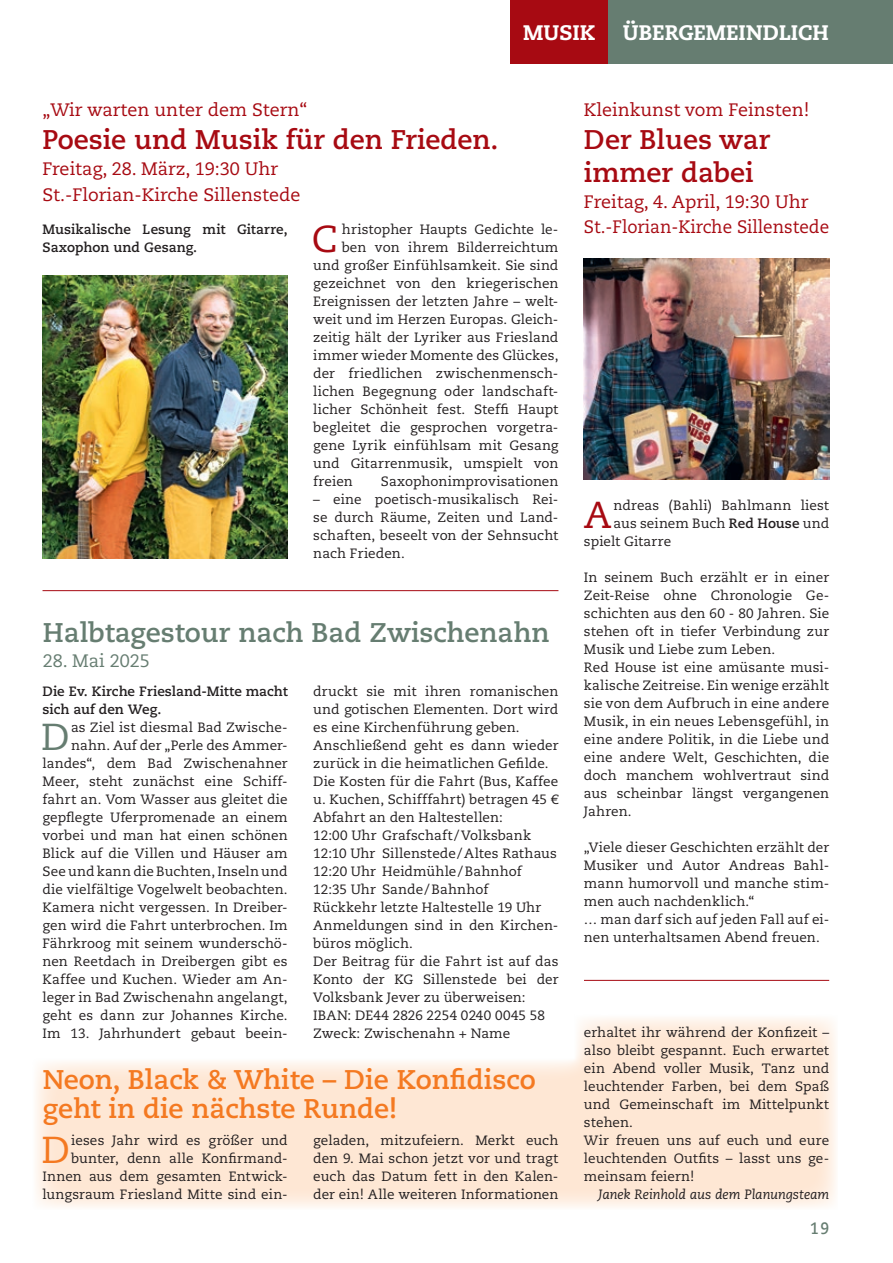
<style>
.page{position:relative;width:893px;height:1263px;background:#fff}
.page>*{position:absolute;margin:0;border:0;box-sizing:border-box;transform-origin:0 0}
.t1{font:37.5px "Caecilia LT Pro 55 Roman";color:#a70a12}
.t2{font:37.5px "Caecilia LT Pro 55 Roman";color:#667d71}
.t3{font:37.5px "Caecilia LT Pro 55 Roman";color:#f47921}
.t4{font:700 27px/28.5px "Caecilia LT Pro 75";color:#f47921}
.t5{font:700 27px/32.7px "Caecilia LT Pro 75";color:#a70a12}
.t6{font:700 27px "Caecilia LT Pro 75";color:#667d71}
.t7{font:800 21px "Caecilia LT Pro 85";color:#fff}
.t8{font:18px/25.8px "Caecilia LT Pro 55 Roman";color:#a70a12}
.t9{font:18px "Caecilia LT Pro 55 Roman";color:#667d71}
.t10{font:700 16.5px "Caecilia LT Pro 75";color:#667d71;scale:.89 1}
.t11{font:13.5px/18px "Caecilia LT Pro 55 Roman";letter-spacing:.005em;color:#231f20}
.t12{font:700 13.5px/18px "Caecilia LT Pro 75";color:#231f20}
.t13{font:italic 13.5px "Caecilia LT Pro 56";letter-spacing:-.01em;color:#231f20}
.s1{font-family:"Caecilia LT Pro 75";font-weight:700}
</style>
<div class="page">
<svg style="left:576px;top:1018px;width:260px;height:41px;background:#feebdc"></svg>
<div style="left:33px;top:1059px;width:805px;height:151px;background:#fee7d4"></div>
<div style="left:510px;top:0;width:98px;height:64px;background:#a70a12"></div>
<div style="left:608px;top:0;width:285px;height:64px;background:#667d71"></div>
<img style="left:43px;top:275px;width:245px;height:283px">
<img style="left:584px;top:258px;width:245px;height:221px">
<hr style="left:43px;top:590px;width:515px;height:1px;background:#a70a12">
<hr style="left:584px;top:980px;width:245px;height:1px;background:#a70a12">
<h3 class="t7" style="left:523px;top:18px;width:73px">MUSIK</h3>
<h3 class="t7" style="left:623px;top:18px;width:208px">ÜBERGEMEINDLICH</h3>
<h3 class="t8" style="left:43px;top:97px;width:267px">„Wir warten unter dem Stern“</h3>
<h2 class="t5" style="left:43px;top:122px;width:458px">Poesie und Musik für den Frieden.</h2>
<h3 class="t8" style="left:43px;top:155px;width:260px">Freitag, 28. März, 19:30 Uhr<br>St.-Florian-Kirche Sillenstede</h3>
<p class="t12" style="left:43px;top:220px;width:247px">Musikalische Lesung mit Gitarre,<br>Saxophon und Gesang.</p>
<p class="t11" style="left:342px;top:220px;width:218px">hristopher Haupts Gedichte le-</p>
<h1 class="t1" style="left:312px;top:214px;width:27px">C</h1>
<p class="t11" style="left:342px;top:238px;width:218px">ben von ihrem Bilderreichtum</p>
<p class="t11" style="left:313px;top:256px;width:247px">und großer Einfühlsamkeit. Sie sind</p>
<p class="t11" style="left:313px;top:274px;width:247px">gezeichnet von den kriegerischen</p>
<p class="t11" style="left:313px;top:292px;width:247px">Ereignissen der letzten Jahre – welt-</p>
<p class="t11" style="left:313px;top:310px;width:247px">weit und im Herzen Europas. Gleich-</p>
<p class="t11" style="left:313px;top:328px;width:247px">zeitig hält der Lyriker aus Friesland</p>
<p class="t11" style="left:313px;top:346px;width:247px">immer wieder Momente des Glückes,</p>
<p class="t11" style="left:313px;top:364px;width:247px">der friedlichen zwischenmensch-</p>
<p class="t11" style="left:313px;top:382px;width:247px">lichen Begegnung oder landschaft-</p>
<p class="t11" style="left:313px;top:400px;width:247px">licher Schönheit fest. Steffi Haupt</p>
<p class="t11" style="left:313px;top:418px;width:247px">begleitet die gesprochen vorgetra-</p>
<p class="t11" style="left:313px;top:436px;width:247px">gene Lyrik einfühlsam mit Gesang</p>
<p class="t11" style="left:313px;top:454px;width:247px">und Gitarrenmusik, umspielt von</p>
<p class="t11" style="left:313px;top:472px;width:41px">freien</p>
<p class="t11" style="left:381px;top:472px;width:179px">Saxophonimprovisationen</p>
<p class="t11" style="left:313px;top:490px;width:247px;text-align:justify">– eine poetisch-musikalisch Rei&shy;se durch Räume, Zeiten und Land&shy;schaften, beseelt von der Sehnsucht nach Frieden.</p>
<h2 class="t6" style="left:43px;top:614px;width:508px">Halbtagestour nach Bad Zwischenahn</h2>
<h3 class="t9" style="left:43px;top:649px;width:109px">28. Mai 2025</h3>
<p class="t12" style="left:43px;top:682px;width:247px">Die Ev. Kirche Friesland-Mitte macht sich auf den Weg.</p>
<p class="t11" style="left:43px;top:718px;width:247px;text-align:right">as Ziel ist diesmal Bad Zwische&shy;nahn. Auf der „Perle des Ammer&shy;landes“, dem Bad Zwischenahner Meer, steht zunächst eine Schiff&shy;fahrt an. Vom Wasser aus gleitet die gepflegte Uferpromenade an einem vorbei und man hat einen schönen Blick auf die Villen und Häuser am See und kann die Buchten, Inseln und die vielfältige Vogelwelt beobachten.<br>Kamera nicht vergessen. In Dreiber&shy;gen wird die Fahrt unterbrochen. Im Fährkroog mit seinem wunderschö&shy;nen Reetdach in Dreibergen gibt es Kaffee und Kuchen. Wieder am An&shy;leger in Bad Zwischenahn angelangt, geht es dann zur Johannes Kirche.<br>Im 13. Jahrhundert gebaut beein-</p>
<p class="t11" style="left:313px;top:682px;width:247px">druckt sie mit ihren romanischen und gotischen Elementen. Dort wird es eine Kirchenführung geben.<br>Anschließend geht es dann wieder zurück in die heimatlichen Gefilde.<br>Die Kosten für die Fahrt (Bus, Kaffee u. Kuchen, Schifffahrt) betragen 45 €<br>Abfahrt an den Haltestellen:<br>12:00 Uhr Grafschaft/Volksbank<br>12:10 Uhr Sillenstede/Altes Rathaus<br>12:20 Uhr Heidmühle/Bahnhof<br>12:35 Uhr Sande/Bahnhof<br>Rückkehr letzte Haltestelle 19 Uhr<br>Anmeldungen sind in den Kirchen&shy;büros möglich.<br>Der Beitrag für die Fahrt ist auf das<br>Konto der KG Sillenstede bei der<br>Volksbank Jever zu überweisen:<br>IBAN: DE44 2826 2254 0240 0045 58<br>Zweck: Zwischenahn + Name</p>
<h1 class="t2" style="left:41px;top:712px;width:30px">D</h1>
<h2 class="t4" style="left:43px;top:1065px;width:495px">Neon, Black &amp; White – Die Konfidisco geht in die nächste Runde!</h2>
<p class="t11" style="left:43px;top:1131px;width:247px;text-align:right">ieses Jahr wird es größer und bunter, denn alle Konfirmand-<br>Innen aus dem gesamten Entwick&shy;lungsraum Friesland Mitte sind ein-</p>
<p class="t11" style="left:313px;top:1131px;width:247px;text-align:justify">geladen, mitzufeiern. Merkt euch den 9. Mai schon jetzt vor und tragt euch das Datum fett in den Kalen&shy;der ein! Alle weiteren Informationen</p>
<h1 class="t3" style="left:41px;top:1125px;width:30px">D</h1>
<h3 class="t8" style="left:584px;top:97px;width:227px">Kleinkunst vom Feinsten!</h3>
<h2 class="t5" style="left:584px;top:122px;width:188px">Der Blues war immer dabei</h2>
<h3 class="t8" style="left:584px;top:188px;width:247px">Freitag, 4. April, 19:30 Uhr<br>St.-Florian-Kirche Sillenstede</h3>
<p class="t11" style="left:613px;top:496px;width:217px">ndreas (Bahli) Bahlmann liest</p>
<p class="t11" style="left:613px;top:514px;width:217px">aus seinem Buch <span class="s1">Red House</span> und</p>
<p class="t11" style="left:584px;top:532px;width:89px">spielt Gitarre</p>
<p class="t11" style="left:584px;top:568px;width:247px">In seinem Buch erzählt er in einer<br>Zeit-Reise ohne Chronologie Ge&shy;schichten aus den 60 - 80 Jahren. Sie stehen oft in tiefer Verbindung zur<br>Musik und Liebe zum Leben.<br>Red House ist eine amüsante musi&shy;kalische Zeitreise. Ein wenige erzählt sie von dem Aufbruch in eine andere<br>Musik, in ein neues Lebensgefühl, in eine andere Politik, in die Liebe und eine andere Welt, Geschichten, die doch manchem wohlvertraut sind aus scheinbar längst vergangenen<br>Jahren.</p>
<p class="t11" style="left:584px;top:838px;width:247px">„Viele dieser Geschichten erzählt der<br>Musiker und Autor Andreas Bahl&shy;mann humorvoll und manche stim&shy;men auch nachdenklich.“<br>… man darf sich auf jeden Fall auf ei&shy;nen unterhaltsamen Abend freuen.</p>
<h1 class="t1" style="left:584px;top:490px;width:29px">A</h1>
<p class="t11" style="left:584px;top:1023px;width:247px">erhaltet ihr während der Konfizeit – also bleibt gespannt. Euch erwartet ein Abend voller Musik, Tanz und leuchtender Farben, bei dem Spaß und Gemeinschaft im Mittelpunkt stehen.<br>Wir freuen uns auf euch und eure leuchtenden Outfits – lasst uns ge&shy;meinsam feiern!</p>
<p class="t13" style="left:598px;top:1186px;width:232px">Janek Reinhold aus dem Planungsteam</p>
<p class="t10" style="left:810px;top:1217px;width:23px">19</p>
</div>
